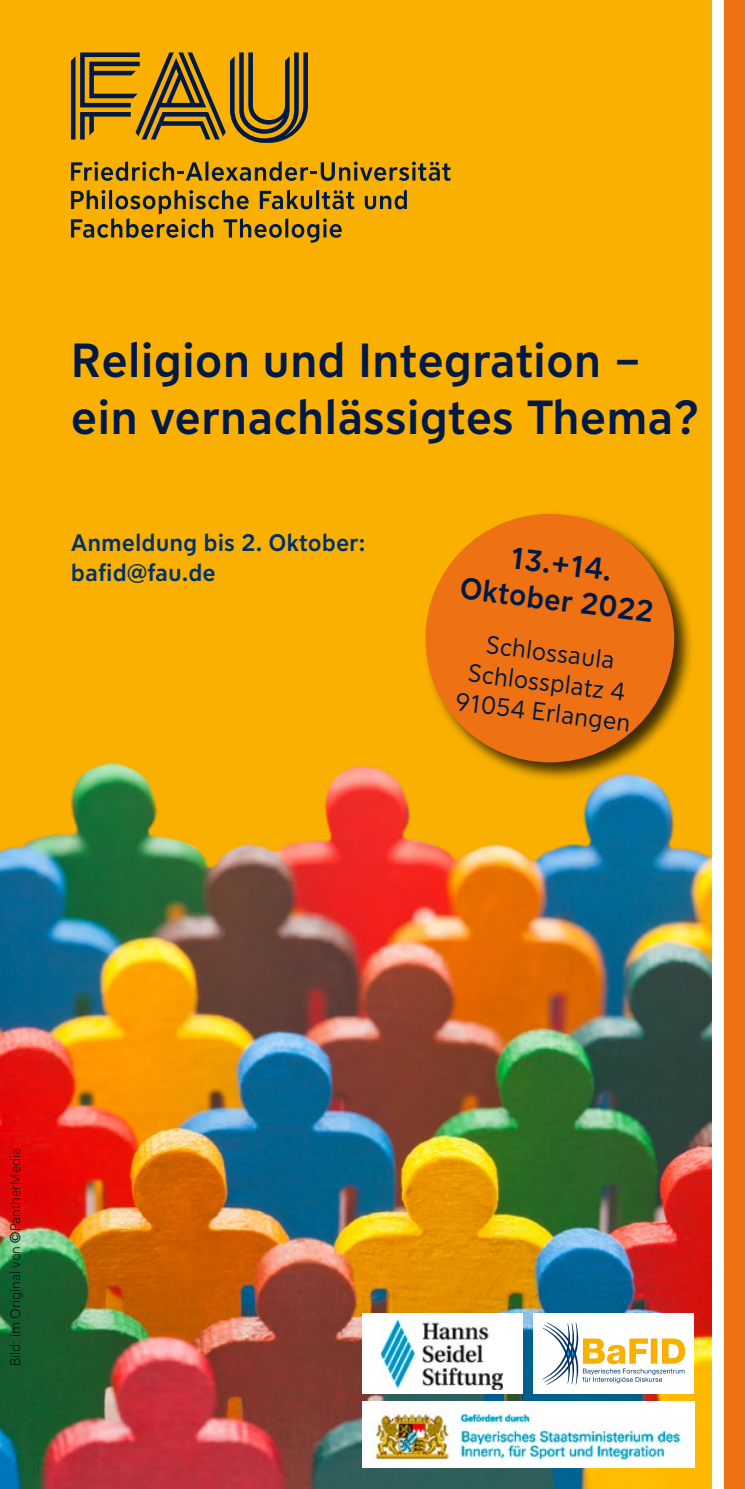
<style>
.page{position:relative;width:745px;height:1489px;background:#fff}
.page>*{position:absolute;margin:0;border:0;box-sizing:border-box;transform-origin:0 0}
.t1{font:500 47.5px/57px "FAU Sans";color:#001a45}
.t2{font:500 30px/36px "FAU Sans";color:#001a45;text-align:center}
.t3{font:25px/30px "FAU Sans";color:#001a45;text-align:center}
.t4{font:500 23.75px/30px "FAU Sans";color:#003169}
.t5{font:300 13.75px "FAU Sans";color:#000}
.s1{font-family:"Helvetica Neue LT Com";font-weight:400}
</style>
<div class="page">
<div style="left:0;top:0;width:712px;height:1488px;background:#f9b000"></div>
<img style="left:0;top:762px;width:712px;height:726px">
<svg style="left:364px;top:190px;width:42px;height:19px"></svg>
<svg style="left:71px;top:190px;width:283px;height:53px"></svg>
<svg style="left:71px;top:161px;width:131px;height:20px"></svg>
<hr style="left:205px;top:161px;width:3px;height:20px;background:#001a45">
<svg style="left:212px;top:161px;width:238px;height:20px"></svg>
<svg style="left:71px;top:52px;width:237px;height:91px"></svg>
<div style="left:422px;top:511px;width:271px;height:271px;background:#000;opacity:.75"></div>
<div style="left:425px;top:514px;width:248px;height:248px;background:#ee7113;border-radius:50%"></div>
<div style="left:533px;top:1313px;width:160px;height:80px;background:#fff"></div>
<svg style="left:542px;top:1322px;width:142px;height:63px"></svg>
<div style="left:361px;top:1313px;width:161px;height:80px;background:#fff"></div>
<img style="left:381px;top:1320px;width:121px;height:69px">
<img style="left:362px;top:1400px;width:331px;height:67px">
<div style="left:724px;top:0;width:20px;height:1488px;background:#ee7113"></div>
<p class="t1" style="left:71px;top:328px;width:629px">Religion und Integration – ein vernachlässigtes Thema?</p>
<p class="t4" style="left:71px;top:526px;width:296px">Anmeldung bis 2. Oktober: bafid@fau.de</p>
<p class="t2" style="left:466px;top:532px;width:197px;rotate:7deg">13.+14.<br>Oktober 2022</p>
<p class="t3" style="left:464px;top:625px;width:178px;rotate:7deg">Schlossaula<br>Schlossplatz 4<br>91054 Erlangen</p>
<p class="t5" style="left:6px;top:1366px;width:220px;rotate:-90deg">Bild: im Original von <span class="s1">©</span>PantherMedia</p>
</div>
